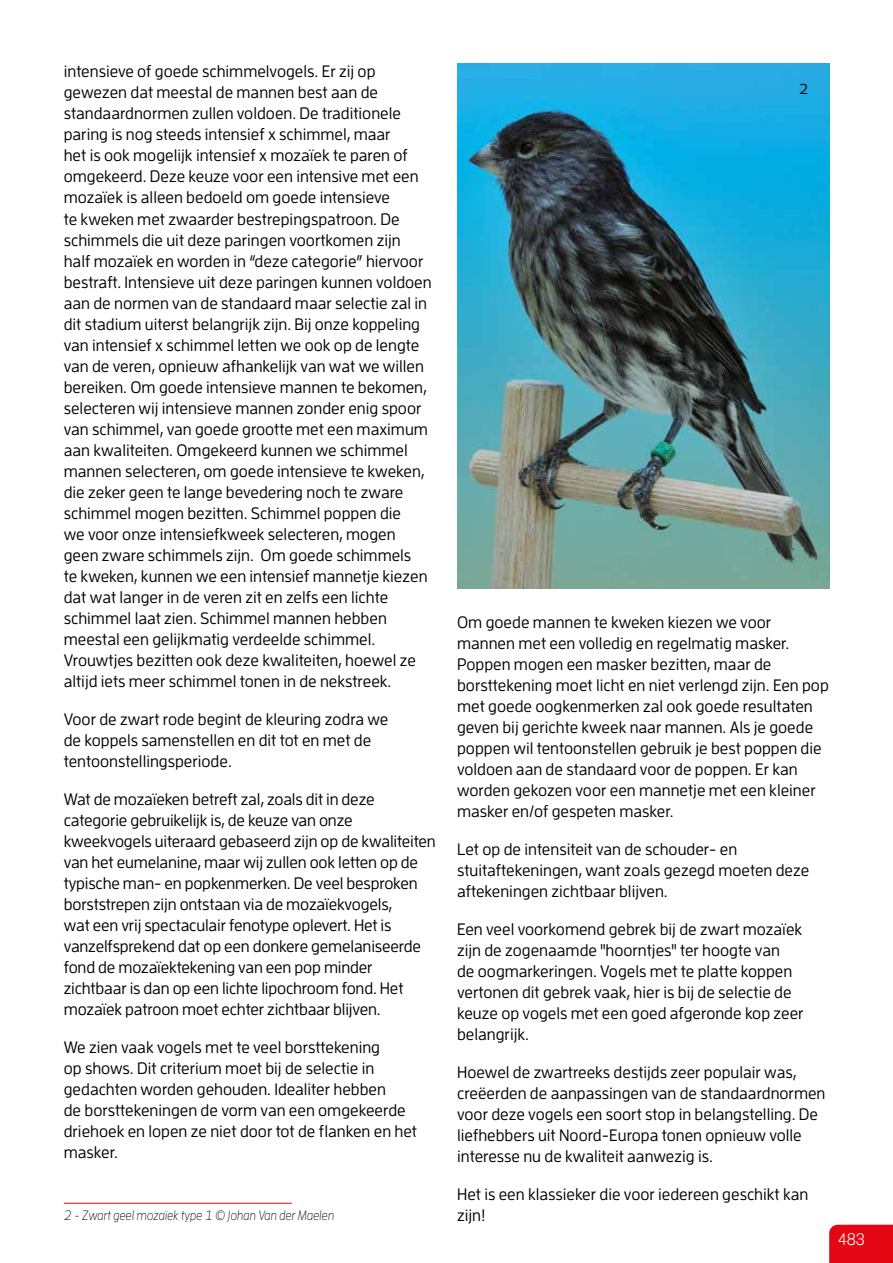
<style>
.page{position:relative;width:893px;height:1263px;background:#fff}
.page>*{position:absolute;margin:0;border:0;box-sizing:border-box;transform-origin:0 0}
.t1{font:500 16.5px/21px "Enzo OT";color:#000}
.t2{font:300 16.5px "Nissan AG";color:#fff;scale:.95 1}
.t3{font:500 14.4px "Enzo OT";color:#000}
.t4{font:italic 300 13.5px "Enzo OT";color:#000;scale:.9 1}
</style>
<div class="page">
<div style="left:829px;top:1225px;width:64px;height:38px;background:#e30613"></div>
<hr style="left:64px;top:1203px;width:228px;height:1px;background:#e30613">
<img style="left:457px;top:64px;width:372px;height:524px">
<p class="t1" style="left:64px;top:61px;width:369px">intensieve of goede schimmelvogels. Er zij op gewezen dat meestal de mannen best aan de standaardnormen zullen voldoen. De traditionele paring is nog steeds intensief x schimmel, maar<br>het is ook mogelijk intensief x mozaïek te paren of omgekeerd. Deze keuze voor een intensive met een mozaïek is alleen bedoeld om goede intensieve<br>te kweken met zwaarder bestrepingspatroon. De schimmels die uit deze paringen voortkomen zijn<br>half mozaïek en worden in “deze categorie” hiervoor bestraft. Intensieve uit deze paringen kunnen voldoen aan de normen van de standaard maar selectie zal in dit stadium uiterst belangrijk zijn. Bij onze koppeling van intensief x schimmel letten we ook op de lengte van de veren, opnieuw afhankelijk van wat we willen bereiken. Om goede intensieve mannen te bekomen, selecteren wij intensieve mannen zonder enig spoor van schimmel, van goede grootte met een maximum aan kwaliteiten. Omgekeerd kunnen we schimmel mannen selecteren, om goede intensieve te kweken, die zeker geen te lange bevedering noch te zware schimmel mogen bezitten. Schimmel poppen die<br>we voor onze intensiefkweek selecteren, mogen geen zware schimmels zijn. Om goede schimmels<br>te kweken, kunnen we een intensief mannetje kiezen dat wat langer in de veren zit en zelfs een lichte schimmel laat zien. Schimmel mannen hebben meestal een gelijkmatig verdeelde schimmel.<br>Vrouwtjes bezitten ook deze kwaliteiten, hoewel ze altijd iets meer schimmel tonen in de nekstreek.</p>
<p class="t1" style="left:64px;top:708px;width:326px">Voor de zwart rode begint de kleuring zodra we de koppels samenstellen en dit tot en met de tentoonstellingsperiode.</p>
<p class="t1" style="left:64px;top:788px;width:374px">Wat de mozaïeken betreft zal, zoals dit in deze categorie gebruikelijk is, de keuze van onze kweekvogels uiteraard gebaseerd zijn op de kwaliteiten van het eumelanine, maar wij zullen ook letten op de typische man- en popkenmerken. De veel besproken borststrepen zijn ontstaan via de mozaïekvogels,<br>wat een vrij spectaculair fenotype oplevert. Het is vanzelfsprekend dat op een donkere gemelaniseerde fond de mozaïektekening van een pop minder zichtbaar is dan op een lichte lipochroom fond. Het mozaïek patroon moet echter zichtbaar blijven.</p>
<p class="t1" style="left:64px;top:1036px;width:355px">We zien vaak vogels met te veel borsttekening<br>op shows. Dit criterium moet bij de selectie in gedachten worden gehouden. Idealiter hebben<br>de borsttekeningen de vorm van een omgekeerde driehoek en lopen ze niet door tot de flanken en het masker.</p>
<p class="t3" style="left:799px;top:81px;width:11px">2</p>
<p class="t1" style="left:457px;top:611px;width:373px">Om goede mannen te kweken kiezen we voor mannen met een volledig en regelmatig masker.<br>Poppen mogen een masker bezitten, maar de borsttekening moet licht en niet verlengd zijn. Een pop met goede oogkenmerken zal ook goede resultaten geven bij gerichte kweek naar mannen. Als je goede poppen wil tentoonstellen gebruik je best poppen die voldoen aan de standaard voor de poppen. Er kan worden gekozen voor een mannetje met een kleiner masker en/of gespeten masker.</p>
<p class="t1" style="left:457px;top:838px;width:354px">Let op de intensiteit van de schouder- en stuitaftekeningen, want zoals gezegd moeten deze aftekeningen zichtbaar blijven.</p>
<p class="t1" style="left:457px;top:918px;width:348px">Een veel voorkomend gebrek bij de zwart mozaïek zijn de zogenaamde "hoorntjes" ter hoogte van<br>de oogmarkeringen. Vogels met te platte koppen vertonen dit gebrek vaak, hier is bij de selectie de keuze op vogels met een goed afgeronde kop zeer belangrijk.</p>
<p class="t1" style="left:457px;top:1061px;width:370px">Hoewel de zwartreeks destijds zeer populair was, creëerden de aanpassingen van de standaardnormen voor deze vogels een soort stop in belangstelling. De liefhebbers uit Noord-Europa tonen opnieuw volle interesse nu de kwaliteit aanwezig is.</p>
<p class="t1" style="left:457px;top:1183px;width:353px">Het is een klassieker die voor iedereen geschikt kan</p>
<p class="t4" style="left:64px;top:1208px;width:302px">2 - Zwart geel mozaïek type 1 © Johan Van der Maelen</p>
<p class="t1" style="left:457px;top:1204px;width:30px">zijn!</p>
<p class="t2" style="left:838px;top:1230px;width:30px">483</p>
</div>
